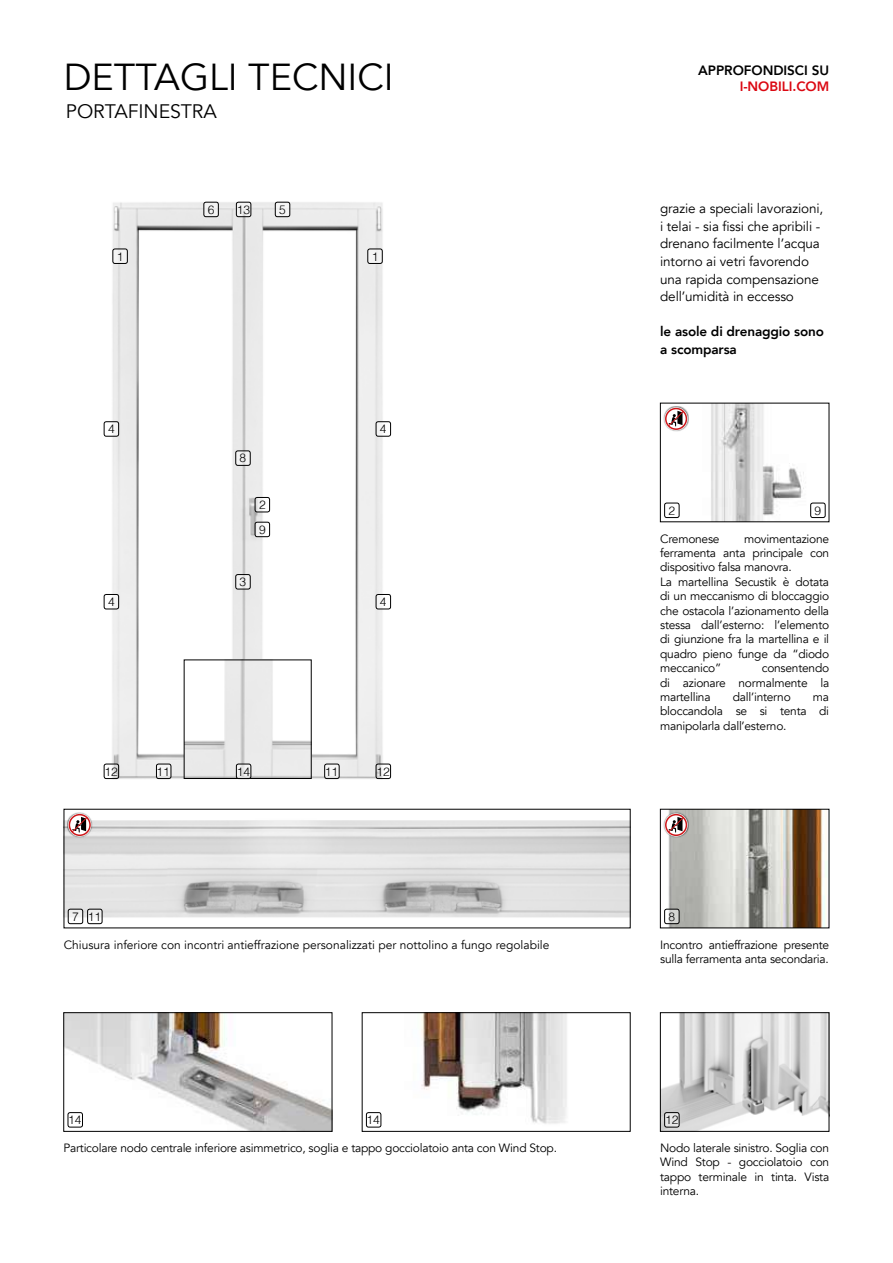
<style>
.page{position:relative;width:893px;height:1263px;background:#fff}
.page>*{position:absolute;margin:0;border:0;box-sizing:border-box;transform-origin:0 0}
.t1{font:37.5px "Avenir";color:#000}
.t2{font:19.5px "Avenir";letter-spacing:-.005em;color:#000}
.t3{font:13.5px/17.5px "Avenir";letter-spacing:-.01em;color:#000}
.t4{font:800 13.5px/17.5px "Avenir";letter-spacing:-.01em;color:#000}
.t5{font:800 13.5px "Avenir";letter-spacing:-.005em;color:#db0812}
.t6{font:12px/14.4px "Avenir";letter-spacing:-.02em;color:#000;text-align:justify}
.t7{font:12px "Avenir";color:#000}
.t8{font:300 12px "Helvetica";letter-spacing:-.005em;color:#000}
</style>
<div class="page">
<img style="left:103px;top:201px;width:289px;height:579px">
<img style="left:664px;top:811px;width:163px;height:115px">
<div style="left:660px;top:809px;width:169px;height:119px;border:1px solid #000"></div>
<div style="left:663px;top:812px;width:26px;height:26px;background:#000;opacity:.6"></div>
<svg style="left:664px;top:813px;width:24px;height:24px"></svg>
<svg style="left:667px;top:816px;width:18px;height:17px"></svg>
<div style="left:665px;top:814px;width:22px;height:22px;border:2px solid #cd171a;border-radius:50%"></div>
<svg style="left:665px;top:909px;width:14px;height:15px"></svg>
<div style="left:664px;top:909px;width:15px;height:15px;border:1px solid #000;border-radius:2px"></div>
<img style="left:66px;top:820px;width:562px;height:105px">
<svg style="left:68px;top:909px;width:15px;height:15px"></svg>
<div style="left:68px;top:909px;width:15px;height:15px;border:1px solid #000;border-radius:2px"></div>
<div style="left:67px;top:812px;width:25px;height:26px;background:#000;opacity:.6"></div>
<svg style="left:68px;top:813px;width:23px;height:24px"></svg>
<svg style="left:71px;top:816px;width:17px;height:17px"></svg>
<div style="left:69px;top:814px;width:22px;height:22px;border:2px solid #cd171a;border-radius:50%"></div>
<svg style="left:88px;top:909px;width:14px;height:15px"></svg>
<div style="left:87px;top:909px;width:15px;height:15px;border:1px solid #000;border-radius:2px"></div>
<img style="left:662px;top:1014px;width:165px;height:115px">
<div style="left:660px;top:1012px;width:169px;height:119px;border:1px solid #000"></div>
<div style="left:665px;top:1112px;width:14px;height:15px;background:#e6e6e6;border-radius:2px"></div>
<div style="left:664px;top:1112px;width:15px;height:15px;border:1px solid #000;border-radius:2px"></div>
<img style="left:186px;top:662px;width:123px;height:115px">
<div style="left:275px;top:202px;width:15px;height:15px;background:#f5f5f5;border-radius:2px"></div>
<div style="left:275px;top:202px;width:15px;height:15px;border:1px solid #000;border-radius:2px"></div>
<div style="left:204px;top:202px;width:14px;height:15px;background:#f3f3f3;border-radius:2px"></div>
<div style="left:204px;top:202px;width:15px;height:15px;border:1px solid #000;border-radius:2px"></div>
<div style="left:104px;top:594px;width:15px;height:15px;background:#fff;border-radius:2px"></div>
<div style="left:104px;top:594px;width:15px;height:15px;border:1px solid #000;border-radius:2px"></div>
<div style="left:104px;top:422px;width:15px;height:14px;background:#fff;border-radius:2px"></div>
<div style="left:104px;top:421px;width:15px;height:15px;border:1px solid #000;border-radius:2px"></div>
<svg style="left:236px;top:574px;width:14px;height:15px"></svg>
<div style="left:236px;top:574px;width:14px;height:15px;border:1px solid #000;border-radius:2px"></div>
<div style="left:255px;top:522px;width:15px;height:15px;background:#f7f7f7;border-radius:2px"></div>
<div style="left:255px;top:522px;width:15px;height:15px;border:1px solid #000;border-radius:2px"></div>
<svg style="left:255px;top:497px;width:15px;height:15px"></svg>
<div style="left:255px;top:497px;width:15px;height:15px;border:1px solid #000;border-radius:2px"></div>
<svg style="left:236px;top:451px;width:14px;height:14px"></svg>
<div style="left:236px;top:451px;width:14px;height:15px;border:1px solid #000;border-radius:2px"></div>
<div style="left:376px;top:594px;width:15px;height:15px;background:#fff;border-radius:2px"></div>
<div style="left:376px;top:594px;width:15px;height:15px;border:1px solid #000;border-radius:2px"></div>
<div style="left:376px;top:422px;width:15px;height:14px;background:#fff;border-radius:2px"></div>
<div style="left:376px;top:421px;width:15px;height:15px;border:1px solid #000;border-radius:2px"></div>
<div style="left:368px;top:249px;width:14px;height:14px;background:#f4f4f4;border-radius:2px"></div>
<div style="left:368px;top:249px;width:14px;height:15px;border:1px solid #000;border-radius:2px"></div>
<div style="left:113px;top:249px;width:14px;height:14px;background:#f3f3f3;border-radius:2px"></div>
<div style="left:113px;top:249px;width:15px;height:15px;border:1px solid #000;border-radius:2px"></div>
<svg style="left:156px;top:764px;width:15px;height:14px"></svg>
<div style="left:156px;top:764px;width:15px;height:15px;border:1px solid #000;border-radius:2px"></div>
<svg style="left:325px;top:764px;width:14px;height:14px"></svg>
<div style="left:324px;top:764px;width:15px;height:15px;border:1px solid #000;border-radius:2px"></div>
<svg style="left:376px;top:764px;width:15px;height:14px"></svg>
<div style="left:376px;top:764px;width:15px;height:15px;border:1px solid #000;border-radius:2px"></div>
<svg style="left:236px;top:764px;width:15px;height:14px"></svg>
<div style="left:236px;top:764px;width:15px;height:15px;border:1px solid #000;border-radius:2px"></div>
<svg style="left:236px;top:202px;width:15px;height:15px"></svg>
<div style="left:236px;top:202px;width:15px;height:15px;border:1px solid #000;border-radius:2px"></div>
<svg style="left:104px;top:764px;width:15px;height:14px"></svg>
<div style="left:104px;top:764px;width:15px;height:15px;border:1px solid #000;border-radius:2px"></div>
<img style="left:66px;top:1014px;width:264px;height:115px">
<div style="left:64px;top:1012px;width:268px;height:119px;border:1px solid #000"></div>
<div style="left:68px;top:1112px;width:14px;height:15px;background:#fff;border-radius:2px"></div>
<div style="left:68px;top:1112px;width:15px;height:15px;border:1px solid #000;border-radius:2px"></div>
<img style="left:365px;top:1014px;width:202px;height:114px">
<div style="left:362px;top:1012px;width:268px;height:119px;border:1px solid #000"></div>
<div style="left:366px;top:1112px;width:15px;height:15px;background:#fff;border-radius:2px"></div>
<div style="left:366px;top:1112px;width:15px;height:15px;border:1px solid #000;border-radius:2px"></div>
<img style="left:664px;top:405px;width:162px;height:115px">
<div style="left:663px;top:406px;width:26px;height:26px;background:#000;opacity:.6"></div>
<svg style="left:664px;top:407px;width:24px;height:23px"></svg>
<svg style="left:667px;top:410px;width:18px;height:17px"></svg>
<div style="left:665px;top:408px;width:22px;height:22px;border:2px solid #cd171a;border-radius:50%"></div>
<div style="left:665px;top:503px;width:14px;height:14px;background:#fff;border-radius:2px"></div>
<div style="left:664px;top:503px;width:15px;height:15px;border:1px solid #000;border-radius:2px"></div>
<div style="left:811px;top:503px;width:14px;height:14px;background:#fff;border-radius:2px"></div>
<div style="left:810px;top:503px;width:15px;height:15px;border:1px solid #000;border-radius:2px"></div>
<h1 class="t1" style="left:64px;top:55px;width:332px">DETTAGLI TECNICI</h1>
<h2 class="t2" style="left:66px;top:99px;width:152px">PORTAFINESTRA</h2>
<p class="t8" style="left:208px;top:199px;width:8px">6</p>
<p class="t8" style="left:279px;top:199px;width:8px">5</p>
<p class="t8" style="left:237px;top:199px;width:15px">13</p>
<p class="t8" style="left:117px;top:246px;width:8px">1</p>
<p class="t8" style="left:372px;top:246px;width:8px">1</p>
<p class="t8" style="left:108px;top:419px;width:8px">4</p>
<p class="t8" style="left:108px;top:591px;width:8px">4</p>
<p class="t8" style="left:240px;top:448px;width:8px">8</p>
<p class="t8" style="left:259px;top:494px;width:8px">2</p>
<p class="t8" style="left:259px;top:519px;width:8px">9</p>
<p class="t8" style="left:240px;top:572px;width:8px">3</p>
<p class="t8" style="left:380px;top:419px;width:8px">4</p>
<p class="t8" style="left:380px;top:591px;width:8px">4</p>
<p class="t8" style="left:105px;top:761px;width:15px">12</p>
<p class="t8" style="left:157px;top:761px;width:15px">11</p>
<p class="t8" style="left:237px;top:761px;width:15px">14</p>
<p class="t8" style="left:325px;top:761px;width:15px">11</p>
<p class="t8" style="left:377px;top:761px;width:15px">12</p>
<p class="t8" style="left:72px;top:906px;width:30px">7 11</p>
<p class="t7" style="left:64px;top:937px;width:487px">Chiusura inferiore con incontri antieffrazione personalizzati per nottolino a fungo regolabile</p>
<p class="t8" style="left:68px;top:1110px;width:15px">14</p>
<p class="t8" style="left:366px;top:1110px;width:15px">14</p>
<p class="t6" style="left:64px;top:1141px;width:495px">Particolare nodo centrale inferiore asimmetrico, soglia e tappo gocciolatoio anta con Wind Stop.</p>
<p class="t4" style="left:698px;top:62px;width:132px">APPROFONDISCI SU</p>
<p class="t5" style="left:740px;top:76px;width:91px">I-NOBILI.COM</p>
<p class="t3" style="left:660px;top:200px;width:165px">grazie a speciali lavorazioni, i telai - sia fissi che apribili - drenano facilmente l’acqua intorno ai vetri favorendo una rapida compensazione dell’umidità in eccesso</p>
<p class="t4" style="left:660px;top:323px;width:165px">le asole di drenaggio sono a scomparsa</p>
<p class="t8" style="left:668px;top:500px;width:8px">2</p>
<p class="t8" style="left:815px;top:500px;width:8px">9</p>
<p class="t6" style="left:660px;top:531px;width:61px">Cremonese</p>
<p class="t6" style="left:660px;top:531px;width:171px;text-align:left;text-indent:84px">movimentazione ferramenta anta principale con dispositivo falsa manovra.<br>La martellina Secustik è dotata di un meccanismo di bloccaggio che ostacola l’azionamento della stessa dall’esterno: l’elemento di giunzione fra la martellina e il quadro pieno funge da “diodo meccanico”</p>
<p class="t6" style="left:660px;top:661px;width:171px;text-indent:102px">consentendo di azionare normalmente la martellina</p>
<p class="t6" style="left:733px;top:690px;width:59px">dall’interno</p>
<p class="t6" style="left:660px;top:690px;width:171px;text-indent:153px">ma bloccandola se si tenta di manipolarla dall’esterno.</p>
<p class="t8" style="left:668px;top:906px;width:8px">8</p>
<p class="t6" style="left:660px;top:937px;width:171px">Incontro antieffrazione presente sulla ferramenta anta secondaria.</p>
<p class="t8" style="left:665px;top:1110px;width:15px">12</p>
<p class="t6" style="left:660px;top:1141px;width:171px">Nodo laterale sinistro. Soglia con Wind Stop - gocciolatoio con tappo terminale in tinta. Vista interna.</p>
</div>
